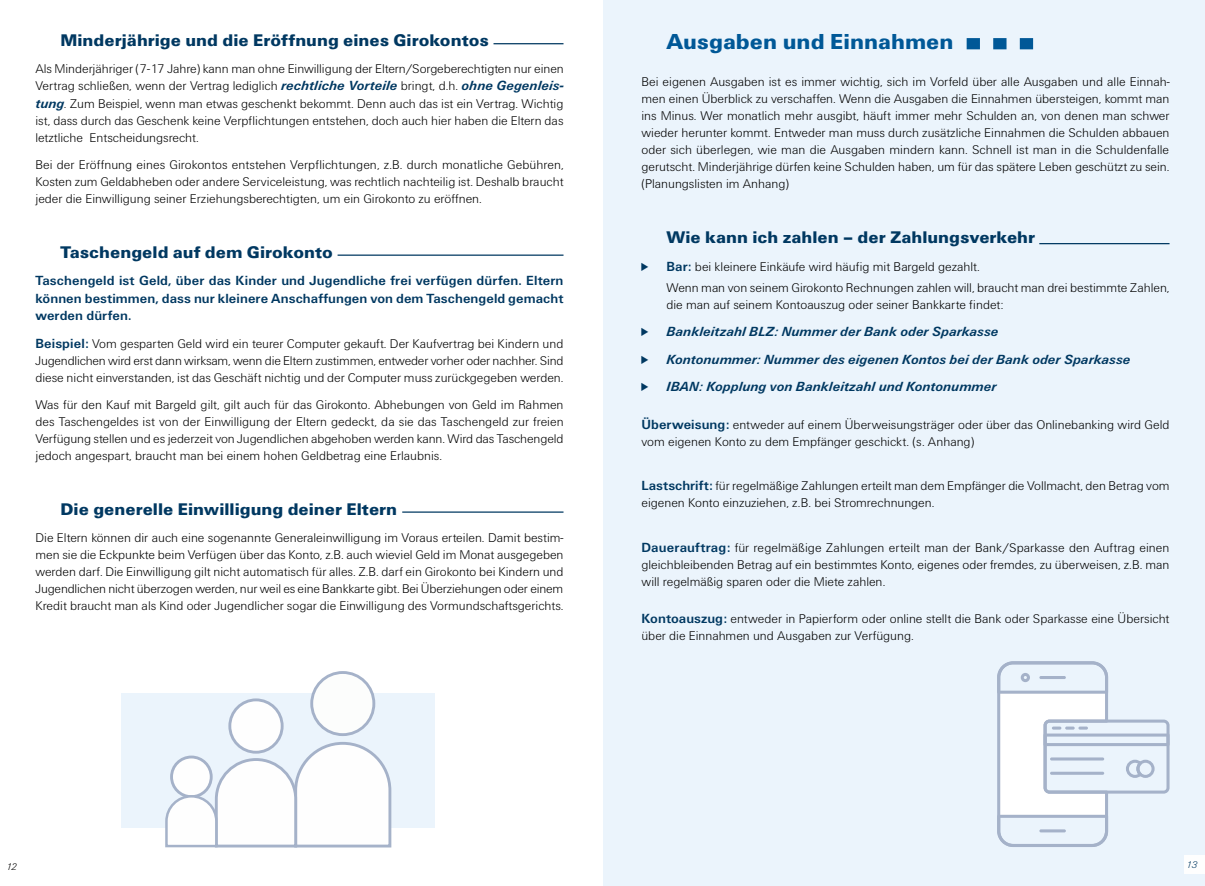
<style>
.page{position:relative;width:1205px;height:886px;background:#fff}
.page>*{position:absolute;margin:0;border:0;box-sizing:border-box;transform-origin:0 0}
.t1{font:900 22.5px "Unitus T";color:#005897}
.t2{font:900 17.5px "Unitus T";color:#003861}
.t3{font:700 13.75px/17.5px "Unitus T";letter-spacing:.005em;color:#003861;text-align:justify}
.t4{font:italic 700 13.75px/27.5px "Unitus T";letter-spacing:.005em;color:#003861}
.t5{font:300 13.12px/17px "Unitus T";color:#000;text-align:justify}
.t6{font:italic 300 10px "Unitus T";color:#000}
.t7{font:italic 300 10px "Unitus T";color:#003861}
.s1{font-weight:700;font-style:italic;font-size:13.75px;color:#003861}
.s2{font-weight:700;font-size:13.75px;color:#003861}
</style>
<div class="page">
<div style="left:603px;top:0;width:602px;height:886px;background:#ebf4fc"></div>
<div style="left:1184px;top:856px;width:21px;height:18px;background:#fefefe"></div>
<svg style="left:966px;top:38px;width:67px;height:11px"></svg>
<hr style="left:493px;top:43px;width:70px;height:1px;background:#003861">
<hr style="left:338px;top:254px;width:225px;height:2px;background:#003861">
<hr style="left:402px;top:511px;width:161px;height:2px;background:#003861">
<hr style="left:1039px;top:243px;width:130px;height:1px;background:#003861">
<svg style="left:997px;top:661px;width:172px;height:186px"></svg>
<div style="left:121px;top:693px;width:314px;height:134px;background:#ebf4fc"></div>
<div style="left:312px;top:672px;width:62px;height:62px;background:#fcfdfc;border-radius:50%"></div>
<div style="left:310px;top:671px;width:65px;height:65px;border:3px solid #a5b2c9;border-radius:50%"></div>
<div style="left:230px;top:700px;width:52px;height:52px;background:#fefefe;border-radius:50%"></div>
<div style="left:228px;top:698px;width:56px;height:56px;border:3px solid #a5b2c9;border-radius:50%"></div>
<svg style="left:164px;top:740px;width:229px;height:108px"></svg>
<h2 class="t2" style="left:60px;top:30px;width:430px">Minderjährige und die Eröffnung eines Girokontos</h2>
<p class="t5" style="left:35px;top:59px;width:530px">Als Minderjähriger (7-17 Jahre) kann man ohne Einwilligung der Eltern/Sorgeberechtigten nur einen Vertrag schließen, wenn der Vertrag lediglich <span class="s1">rechtliche Vorteile</span> bringt, d.h. <span class="s1">ohne Gegenleis&shy;tung</span>. Zum Beispiel, wenn man etwas geschenkt bekommt. Denn auch das ist ein Vertrag. Wichtig ist, dass durch das Geschenk keine Verpflichtungen entstehen, doch auch hier haben die Eltern das letztliche Entscheidungsrecht.</p>
<p class="t5" style="left:35px;top:155px;width:530px">Bei der Eröffnung eines Girokontos entstehen Verpflichtungen, z.B. durch monatliche Gebühren, Kosten zum Geldabheben oder andere Serviceleistung, was rechtlich nachteilig ist. Deshalb braucht jeder die Einwilligung seiner Erziehungsberechtigten, um ein Girokonto zu eröffnen.</p>
<h2 class="t2" style="left:60px;top:242px;width:274px">Taschengeld auf dem Girokonto</h2>
<p class="t3" style="left:35px;top:272px;width:529px">Taschengeld ist Geld, über das Kinder und Jugendliche frei verfügen dürfen. Eltern können bestimmen, dass nur kleinere Anschaffungen von dem Taschengeld gemacht werden dürfen.</p>
<p class="t5" style="left:35px;top:334px;width:530px"><span class="s2">Beispiel:</span> Vom gesparten Geld wird ein teurer Computer gekauft. Der Kaufvertrag bei Kindern und Jugendlichen wird erst dann wirksam, wenn die Eltern zustimmen, entweder vorher oder nachher. Sind diese nicht einverstanden, ist das Geschäft nichtig und der Computer muss zurückgegeben werden.</p>
<p class="t5" style="left:35px;top:395px;width:530px">Was für den Kauf mit Bargeld gilt, gilt auch für das Girokonto. Abhebungen von Geld im Rahmen des Taschengeldes ist von der Einwilligung der Eltern gedeckt, da sie das Taschengeld zur freien Verfügung stellen und es jederzeit von Jugendlichen abgehoben werden kann. Wird das Taschengeld jedoch angespart, braucht man bei einem hohen Geldbetrag eine Erlaubnis.</p>
<h2 class="t2" style="left:60px;top:499px;width:338px">Die generelle Einwilligung deiner Eltern</h2>
<p class="t5" style="left:35px;top:528px;width:530px">Die Eltern können dir auch eine sogenannte Generaleinwilligung im Voraus erteilen. Damit bestim&shy;men sie die Eckpunkte beim Verfügen über das Konto, z.B. auch wieviel Geld im Monat ausgegeben werden darf. Die Einwilligung gilt nicht automatisch für alles. Z.B. darf ein Girokonto bei Kindern und Jugendlichen nicht überzogen werden, nur weil es eine Bankkarte gibt. Bei Überziehungen oder einem Kredit braucht man als Kind oder Jugendlicher sogar die Einwilligung des Vormundschaftsgerichts.</p>
<h1 class="t1" style="left:666px;top:29px;width:288px">Ausgaben und Einnahmen</h1>
<p class="t5" style="left:641px;top:73px;width:530px">Bei eigenen Ausgaben ist es immer wichtig, sich im Vorfeld über alle Ausgaben und alle Einnah&shy;men einen Überblick zu verschaffen. Wenn die Ausgaben die Einnahmen übersteigen, kommt man ins Minus. Wer monatlich mehr ausgibt, häuft immer mehr Schulden an, von denen man schwer wieder herunter kommt. Entweder man muss durch zusätzliche Einnahmen die Schulden abbauen oder sich überlegen, wie man die Ausgaben mindern kann. Schnell ist man in die Schuldenfalle gerutscht. Minderjährige dürfen keine Schulden haben, um für das spätere Leben geschützt zu sein. (Planungslisten im Anhang)</p>
<h2 class="t2" style="left:666px;top:227px;width:370px">Wie kann ich zahlen – der Zahlungsverkehr</h2>
<p class="t5" style="left:666px;top:256px;width:505px;line-height:20.8px"><span class="s2">Bar:</span> bei kleinere Einkäufe wird häufig mit Bargeld gezahlt.<br>Wenn man von seinem Girokonto Rechnungen zahlen will, braucht man drei bestimmte Zahlen,</p>
<p class="t5" style="left:666px;top:296px;width:338px">die man auf seinem Kontoauszug oder seiner Bankkarte findet:</p>
<p class="t4" style="left:666px;top:318px;width:465px">Bankleitzahl BLZ: Nummer der Bank oder Sparkasse<br>Kontonummer: Nummer des eigenen Kontos bei der Bank oder Sparkasse<br>IBAN: Kopplung von Bankleitzahl und Kontonummer</p>
<p class="t5" style="left:641px;top:416px;width:529px"><span class="s2">Überweisung:</span> entweder auf einem Überweisungsträger oder über das Onlinebanking wird Geld vom eigenen Konto zu dem Empfänger geschickt. (s. Anhang)</p>
<p class="t5" style="left:641px;top:477px;width:529px"><span class="s2">Lastschrift:</span> für regelmäßige Zahlungen erteilt man dem Empfänger die Vollmacht, den Betrag vom eigenen Konto einzuziehen, z.B. bei Stromrechnungen.</p>
<p class="t5" style="left:641px;top:539px;width:529px"><span class="s2">Dauerauftrag:</span> für regelmäßige Zahlungen erteilt man der Bank/Sparkasse den Auftrag einen gleichbleibenden Betrag auf ein bestimmtes Konto, eigenes oder fremdes, zu überweisen, z.B. man will regelmäßig sparen oder die Miete zahlen.</p>
<p class="t5" style="left:641px;top:610px;width:529px"><span class="s2">Kontoauszug:</span> entweder in Papierform oder online stellt die Bank oder Sparkasse eine Übersicht über die Einnahmen und Ausgaben zur Verfügung.</p>
<p class="t6" style="left:6px;top:861px;width:13px">12</p>
<p class="t7" style="left:1186px;top:859px;width:13px">13</p>
</div>
